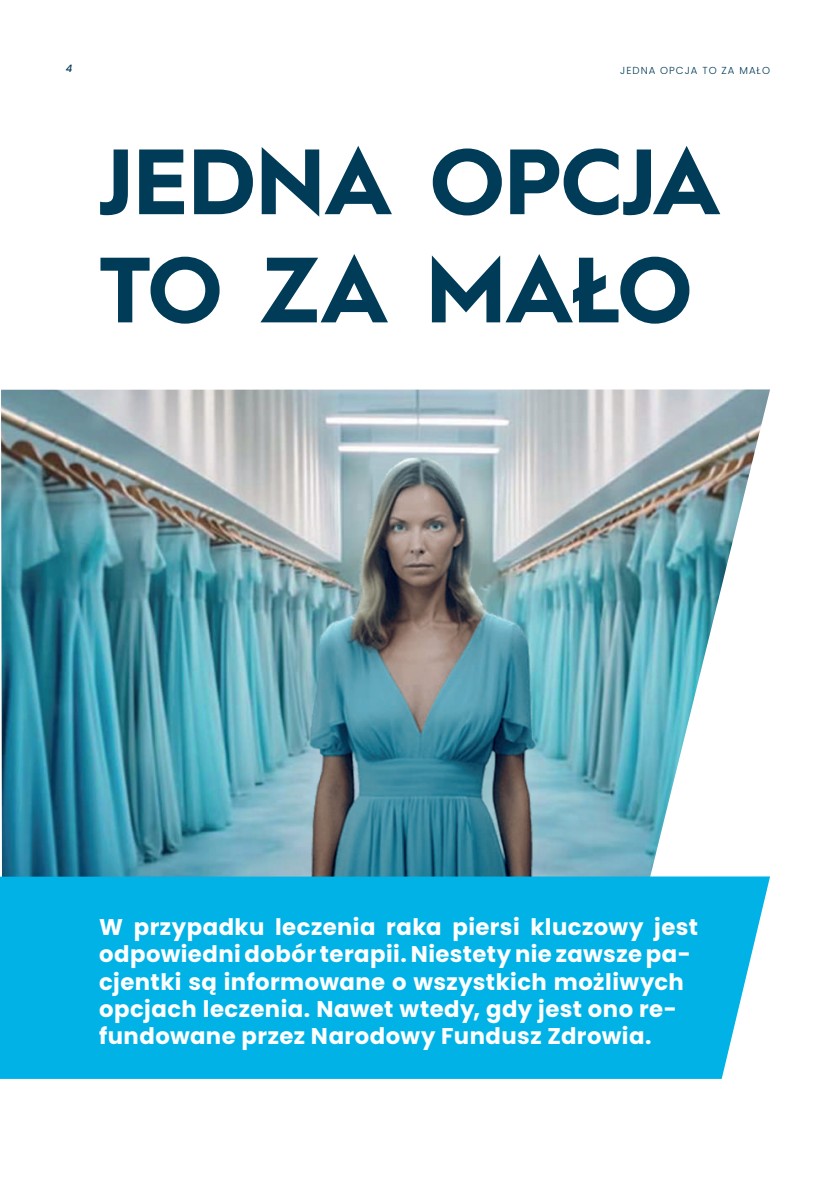
<style>
.page{position:relative;width:834px;height:1196px;background:#fff}
.page>*{position:absolute;margin:0;border:0;box-sizing:border-box;transform-origin:0 0}
.t1{font:700 92.75px/108.1px "Hurme Geometric Sans 1";letter-spacing:-.015em;color:#003b57}
.t2{font:700 22.75px/27.3px "Poppins";letter-spacing:.02em;color:#fff}
.t3{font:300 10.15px "Poppins";letter-spacing:.1em;color:#003b57}
.t4{font:italic 500 10.15px "Poppins";color:#003b57}
</style>
<div class="page">
<img style="left:1px;top:389px;width:769px;height:487px">
<img style="left:309px;top:456px;width:226px;height:420px">
<div style="left:0;top:876px;width:770px;height:202px;background:#00b2e6"></div>
<p class="t4" style="left:66px;top:62px;width:8px">4</p>
<p class="t3" style="left:620px;top:65px;width:151px">JEDNA OPCJA TO ZA MAŁO</p>
<h1 class="t1" style="left:99px;top:122px;width:623px">JEDNA OPCJA<br>TO ZA MAŁO</h1>
<p class="t2" style="left:99px;top:913px;width:600px">W przypadku leczenia raka piersi kluczowy jest odpowiedni dobór terapii. Niestety nie zawsze pa&shy;cjentki są informowane o wszystkich możliwych opcjach leczenia. Nawet wtedy, gdy jest ono re&shy;fundowane przez Narodowy Fundusz Zdrowia.</p>
</div>
